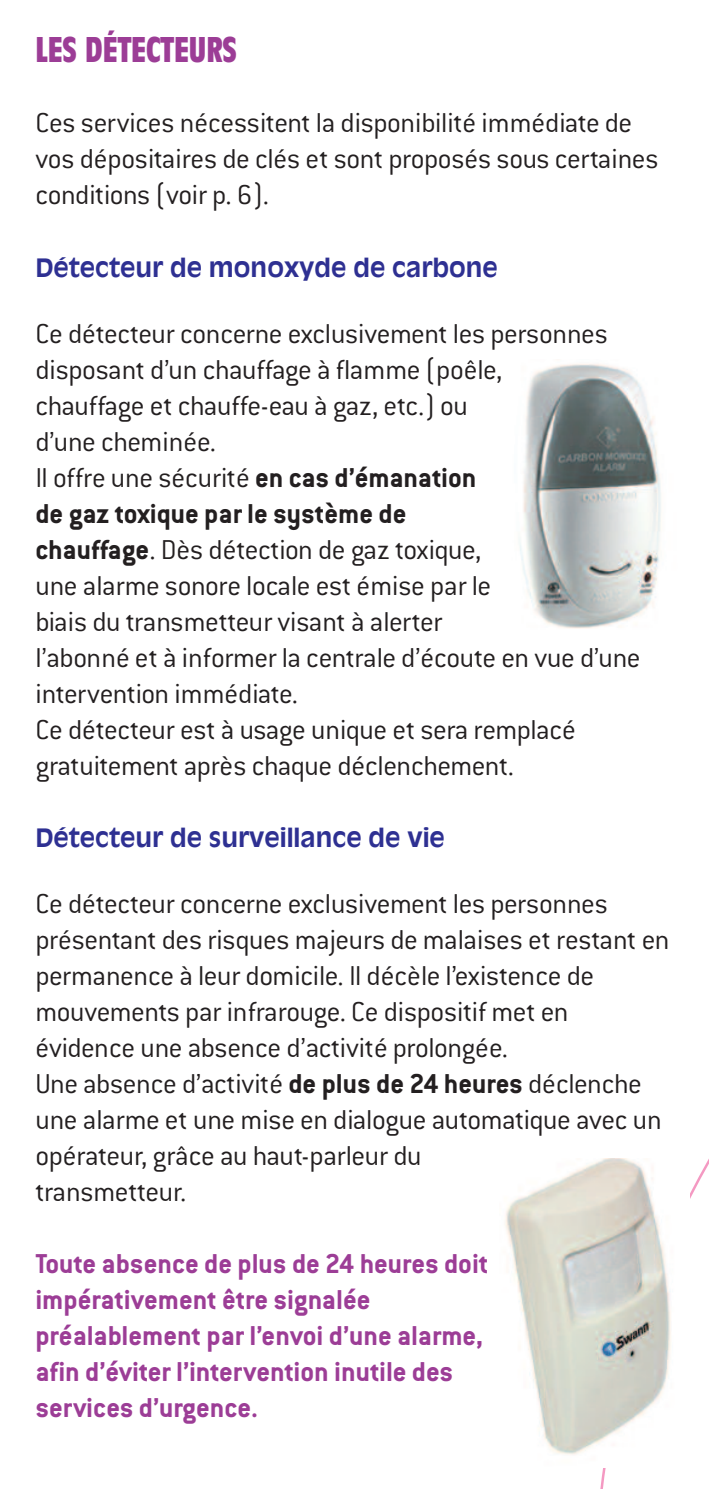
<style>
.page{position:relative;width:709px;height:1489px;background:#fff}
.page>*{position:absolute;margin:0;border:0;box-sizing:border-box;transform-origin:0 0}
.t1{font:700 condensed 35px "Antique Olive";color:#9c3d96}
.t2{font:300 30px/36px "Conduit ITC";letter-spacing:-.015em;color:#231f20}
.t3{font:700 30px/36px "Conduit ITC";color:#9c3d96}
.t4{font:700 25px "Antique Olive";color:#2e3092}
.s1{font-weight:700}
</style>
<div class="page">
<img style="left:519px;top:364px;width:142px;height:265px">
<img style="left:505px;top:1158px;width:166px;height:297px">
<p class="t1" style="left:35px;top:35px;width:203px">LES DÉTECTEURS</p>
<p class="t2" style="left:35px;top:108px;width:624px">Ces services nécessitent la disponibilité immédiate de vos dépositaires de clés et sont proposés sous certaines conditions (voir p. 6).</p>
<p class="t4" style="left:35px;top:257px;width:464px">Détecteur de monoxyde de carbone</p>
<p class="t2" style="left:35px;top:318px;width:606px">Ce détecteur concerne exclusivement les personnes disposant d’un chauffage à flamme (poêle,<br>chauffage et chauffe-eau à gaz, etc.) ou<br>d’une cheminée.<br>Il offre une sécurité <span class="s1">en cas d’émanation<br>de gaz toxique par le système de<br>chauffage</span>. Dès détection de gaz toxique,<br>une alarme sonore locale est émise par le<br>biais du transmetteur visant à alerter<br>l’abonné et à informer la centrale d’écoute en vue d’une intervention immédiate.<br>Ce détecteur est à usage unique et sera remplacé gratuitement après chaque déclenchement.</p>
<p class="t4" style="left:35px;top:827px;width:411px">Détecteur de surveillance de vie</p>
<p class="t2" style="left:35px;top:888px;width:635px">Ce détecteur concerne exclusivement les personnes présentant des risques majeurs de malaises et restant en permanence à leur domicile. Il décèle l’existence de mouvements par infrarouge. Ce dispositif met en évidence une absence d’activité prolongée.<br>Une absence d’activité <span class="s1">de plus de 24 heures</span> déclenche une alarme et une mise en dialogue automatique avec un opérateur, grâce au haut-parleur du<br>transmetteur.</p>
<p class="t3" style="left:35px;top:1248px;width:454px">Toute absence de plus de 24 heures doit impérativement être signalée préalablement par l’envoi d’une alarme, afin d’éviter l’intervention inutile des services d’urgence.</p>
</div>
